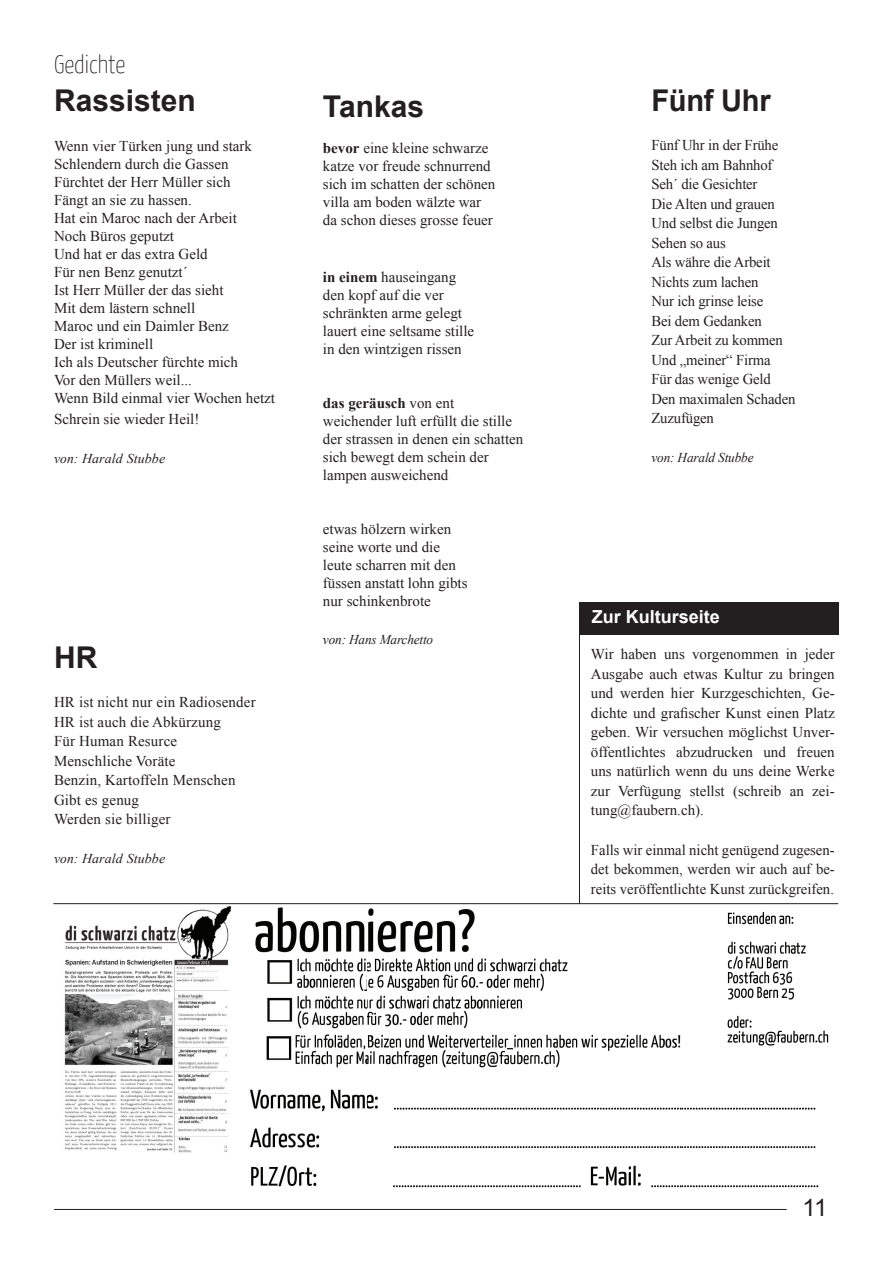
<style>
.page{position:relative;width:893px;height:1263px;background:#fff}
.page>*{position:absolute;margin:0;border:0;box-sizing:border-box;transform-origin:0 0}
.t1{font:700 30px "Arial";color:#231f20}
.t2{font:100 25.5px "Yanone Kaffeesatz";color:#231f20}
.t3{font:24px "Arial";color:#231f20}
.t4{font:700 18px "Arial";color:#fff}
.t5{font:15px/19.5px "Times New Roman";color:#231f20}
.t6{font:italic 13.5px "Times New Roman";letter-spacing:-.01em;color:#231f20}
.t7{font:italic 13.5px "Times New Roman";letter-spacing:.01em;color:#231f20}
.s1{font-weight:700}
</style>
<div class="page">
<img style="left:54px;top:904px;width:785px;height:284px">
<hr style="left:53px;top:903px;width:785px;height:1px;background:#231f20">
<hr style="left:54px;top:1209px;width:733px;height:1px;background:#231f20">
<div style="left:579px;top:602px;width:260px;height:33px;background:#231f20"></div>
<hr style="left:579px;top:602px;width:1px;height:301px;background:#231f20">
<h2 class="t2" style="left:54px;top:48px;width:73px">Gedichte</h2>
<h1 class="t1" style="left:54px;top:81px;width:143px">Rassisten</h1>
<p class="t5" style="left:54px;top:136px;width:223px;line-height:18px">Wenn vier Türken jung und stark<br>Schlendern durch die Gassen<br>Fürchtet der Herr Müller sich<br>Fängt an sie zu hassen.<br>Hat ein Maroc nach der Arbeit<br>Noch Büros geputzt<br>Und hat er das extra Geld<br>Für nen Benz genutzt´<br>Ist Herr Müller der das sieht<br>Mit dem lästern schnell<br>Maroc und ein Daimler Benz<br>Der ist kriminell<br>Ich als Deutscher fürchte mich<br>Vor den Müllers weil...<br>Wenn Bild einmal vier Wochen hetzt</p>
<p class="t5" style="left:54px;top:409px;width:147px">Schrein sie wieder Heil!</p>
<p class="t7" style="left:54px;top:449px;width:113px">von: Harald Stubbe</p>
<h1 class="t1" style="left:54px;top:638px;width:45px">HR</h1>
<p class="t5" style="left:54px;top:692px;width:203px">HR ist nicht nur ein Radiosender<br>HR ist auch die Abkürzung<br>Für Human Resurce<br>Menschliche Voräte<br>Benzin, Kartoffeln Menschen<br>Gibt es genug<br>Werden sie billiger</p>
<p class="t7" style="left:54px;top:849px;width:113px">von: Harald Stubbe</p>
<h1 class="t1" style="left:323px;top:86px;width:103px">Tankas</h1>
<p class="t5" style="left:323px;top:138px;width:174px;line-height:18px"><span class="s1">bevor</span> eine kleine schwarze katze vor freude schnurrend sich im schatten der schönen villa am boden wälzte war da schon dieses grosse feuer</p>
<p class="t5" style="left:323px;top:268px;width:153px;line-height:18px"><span class="s1">in einem</span> hauseingang den kopf auf die ver schränkten arme gelegt lauert eine seltsame stille in den wintzigen rissen</p>
<p class="t5" style="left:323px;top:394px;width:202px;line-height:18px"><span class="s1">das geräusch</span> von ent weichender luft erfüllt die stille der strassen in denen ein schatten sich bewegt dem schein der lampen ausweichend</p>
<p class="t5" style="left:323px;top:520px;width:146px;line-height:18px">etwas hölzern wirken seine worte und die leute scharren mit den füssen anstatt lohn gibts nur schinkenbrote</p>
<p class="t6" style="left:323px;top:630px;width:112px">von: Hans Marchetto</p>
<h1 class="t1" style="left:651px;top:81px;width:121px">Fünf Uhr</h1>
<p class="t5" style="left:651px;top:135px;width:146px">Fünf Uhr in der Frühe<br>Steh ich am Bahnhof<br>Seh´ die Gesichter<br>Die Alten und grauen<br>Und selbst die Jungen<br>Sehen so aus<br>Als währe die Arbeit<br>Nichts zum lachen<br>Nur ich grinse leise<br>Bei dem Gedanken<br>Zur Arbeit zu kommen<br>Und „meiner“ Firma<br>Für das wenige Geld<br>Den maximalen Schaden<br>Zuzufügen</p>
<p class="t6" style="left:651px;top:448px;width:104px">von: Harald Stubbe</p>
<p class="t4" style="left:592px;top:604px;width:130px">Zur Kulturseite</p>
<p class="t5" style="left:591px;top:644px;width:245px;text-align:justify">Wir haben uns vorgenommen in jeder Ausgabe auch etwas Kultur zu bringen und werden hier Kurzgeschichten, Ge&shy;dichte und grafischer Kunst einen Platz geben. Wir versuchen möglichst Unver&shy;öffentlichtes abzudrucken und freuen uns natürlich wenn du uns deine Werke zur Verfügung stellst (schreib an zei&shy;tung@faubern.ch).</p>
<p class="t5" style="left:591px;top:839px;width:245px;text-align:justify">Falls wir einmal nicht genügend zugesen&shy;det bekommen, werden wir auch auf be&shy;reits veröffentlichte Kunst zurückgreifen.</p>
<h3 class="t3" style="left:802px;top:1192px;width:26px">11</h3>
</div>
